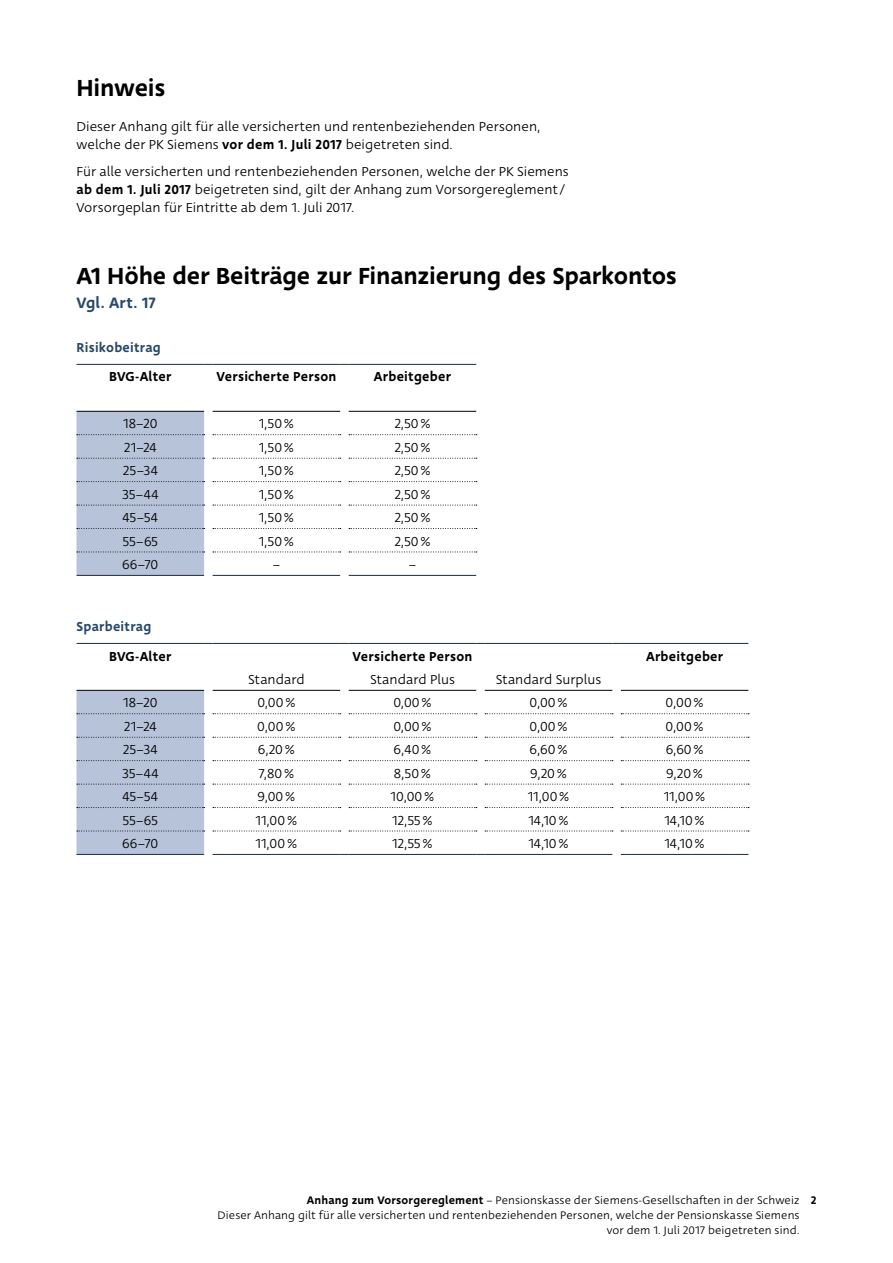
<style>
.page{position:relative;width:893px;height:1263px;background:#fff}
.page>*{position:absolute;margin:0;border:0;box-sizing:border-box;transform-origin:0 0}
.t1{font:500 25.5px "Deva Ideal";letter-spacing:-.01em;color:#000}
.t2{font:500 16.5px "Deva Ideal";letter-spacing:.005em;color:#274969}
.t3{font:14.25px/18px "Deva Ideal";letter-spacing:.005em;color:#000}
.t4{font:500 14.25px "Deva Ideal";letter-spacing:.02em;color:#000}
.t5{font:500 14.25px "Deva Ideal";letter-spacing:.02em;color:#274969}
.t6{font:12px "Deva Ideal";letter-spacing:.01em;color:#000}
.s1{font-weight:500}
</style>
<div class="page">
<hr style="left:213px;top:411px;width:127px;height:1px;background:#000">
<hr style="left:349px;top:411px;width:127px;height:1px;background:#000">
<svg style="left:213px;top:434px;width:128px;height:1px"></svg>
<svg style="left:349px;top:434px;width:128px;height:1px"></svg>
<svg style="left:213px;top:458px;width:128px;height:1px"></svg>
<svg style="left:349px;top:458px;width:128px;height:1px"></svg>
<svg style="left:213px;top:481px;width:128px;height:1px"></svg>
<svg style="left:349px;top:481px;width:128px;height:1px"></svg>
<svg style="left:213px;top:505px;width:128px;height:1px"></svg>
<svg style="left:349px;top:505px;width:128px;height:1px"></svg>
<svg style="left:213px;top:528px;width:128px;height:1px"></svg>
<svg style="left:349px;top:528px;width:128px;height:1px"></svg>
<svg style="left:213px;top:552px;width:128px;height:1px"></svg>
<svg style="left:349px;top:552px;width:128px;height:1px"></svg>
<hr style="left:77px;top:364px;width:127px;height:1px;background:#25364d">
<hr style="left:213px;top:364px;width:127px;height:1px;background:#25364d">
<hr style="left:349px;top:364px;width:127px;height:1px;background:#25364d">
<hr style="left:77px;top:575px;width:127px;height:1px;background:#25364d">
<hr style="left:213px;top:575px;width:127px;height:1px;background:#25364d">
<hr style="left:349px;top:575px;width:127px;height:1px;background:#25364d">
<div style="left:77px;top:411px;width:128px;height:164px;background:#b7c3d8"></div>
<hr style="left:213px;top:690px;width:127px;height:1px;background:#000">
<hr style="left:349px;top:690px;width:127px;height:1px;background:#000">
<hr style="left:485px;top:690px;width:127px;height:1px;background:#000">
<hr style="left:621px;top:690px;width:127px;height:1px;background:#000">
<svg style="left:213px;top:713px;width:128px;height:1px"></svg>
<svg style="left:349px;top:713px;width:128px;height:1px"></svg>
<svg style="left:485px;top:713px;width:128px;height:1px"></svg>
<svg style="left:621px;top:713px;width:128px;height:1px"></svg>
<svg style="left:213px;top:737px;width:128px;height:1px"></svg>
<svg style="left:349px;top:737px;width:128px;height:1px"></svg>
<svg style="left:485px;top:737px;width:128px;height:1px"></svg>
<svg style="left:621px;top:737px;width:128px;height:1px"></svg>
<svg style="left:213px;top:760px;width:128px;height:1px"></svg>
<svg style="left:349px;top:760px;width:128px;height:1px"></svg>
<svg style="left:485px;top:760px;width:128px;height:1px"></svg>
<svg style="left:621px;top:760px;width:128px;height:1px"></svg>
<svg style="left:213px;top:784px;width:128px;height:1px"></svg>
<svg style="left:349px;top:784px;width:128px;height:1px"></svg>
<svg style="left:485px;top:784px;width:128px;height:1px"></svg>
<svg style="left:621px;top:784px;width:128px;height:1px"></svg>
<svg style="left:213px;top:807px;width:128px;height:1px"></svg>
<svg style="left:349px;top:807px;width:128px;height:1px"></svg>
<svg style="left:485px;top:807px;width:128px;height:1px"></svg>
<svg style="left:621px;top:807px;width:128px;height:1px"></svg>
<svg style="left:213px;top:831px;width:128px;height:1px"></svg>
<svg style="left:349px;top:831px;width:128px;height:1px"></svg>
<svg style="left:485px;top:831px;width:128px;height:1px"></svg>
<svg style="left:621px;top:831px;width:128px;height:1px"></svg>
<hr style="left:77px;top:643px;width:127px;height:1px;background:#25364d">
<hr style="left:213px;top:643px;width:127px;height:1px;background:#25364d">
<hr style="left:349px;top:643px;width:127px;height:1px;background:#25364d">
<hr style="left:485px;top:643px;width:127px;height:1px;background:#25364d">
<hr style="left:621px;top:643px;width:127px;height:1px;background:#25364d">
<hr style="left:77px;top:854px;width:127px;height:1px;background:#25364d">
<hr style="left:213px;top:854px;width:127px;height:1px;background:#25364d">
<hr style="left:349px;top:854px;width:127px;height:1px;background:#25364d">
<hr style="left:485px;top:854px;width:127px;height:1px;background:#25364d">
<hr style="left:621px;top:854px;width:127px;height:1px;background:#25364d">
<div style="left:77px;top:690px;width:128px;height:164px;background:#b7c3d8"></div>
<h1 class="t1" style="left:77px;top:71px;width:90px">Hinweis</h1>
<p class="t3" style="left:77px;top:117px;width:465px">Dieser Anhang gilt für alle versicherten und rentenbeziehenden Personen, welche der PK Siemens <span class="s1">vor dem 1. Juli 2017</span> beigetreten sind.</p>
<p class="t3" style="left:77px;top:162px;width:494px">Für alle versicherten und rentenbeziehenden Personen, welche der PK Siemens <span class="s1">ab dem 1. Juli 2017</span> beigetreten sind, gilt der Anhang zum Vorsorgereglement/<br>Vorsorgeplan für Eintritte ab dem 1. Juli 2017.</p>
<h1 class="t1" style="left:77px;top:258px;width:602px">A1 Höhe der Beiträge zur Finanzierung des Sparkontos</h1>
<p class="t2" style="left:77px;top:291px;width:81px">Vgl. Art. 17</p>
<p class="t5" style="left:77px;top:338px;width:86px">Risikobeitrag</p>
<p class="t4" style="left:109px;top:367px;width:64px">BVG-Alter</p>
<p class="t4" style="left:216px;top:367px;width:121px">Versicherte Person</p>
<p class="t4" style="left:374px;top:367px;width:79px">Arbeitgeber</p>
<p class="t3" style="left:123px;top:415px;width:36px">18–20</p>
<p class="t3" style="left:259px;top:415px;width:37px">1,50%</p>
<p class="t3" style="left:394px;top:415px;width:38px">2,50%</p>
<p class="t3" style="left:124px;top:439px;width:34px">21–24</p>
<p class="t3" style="left:259px;top:439px;width:37px">1,50%</p>
<p class="t3" style="left:394px;top:439px;width:38px">2,50%</p>
<p class="t3" style="left:123px;top:462px;width:37px">25–34</p>
<p class="t3" style="left:259px;top:462px;width:37px">1,50%</p>
<p class="t3" style="left:394px;top:462px;width:38px">2,50%</p>
<p class="t3" style="left:122px;top:485px;width:38px">35–44</p>
<p class="t3" style="left:259px;top:485px;width:37px">1,50%</p>
<p class="t3" style="left:394px;top:485px;width:38px">2,50%</p>
<p class="t3" style="left:123px;top:509px;width:37px">45–54</p>
<p class="t3" style="left:259px;top:509px;width:37px">1,50%</p>
<p class="t3" style="left:394px;top:509px;width:38px">2,50%</p>
<p class="t3" style="left:123px;top:532px;width:37px">55–65</p>
<p class="t3" style="left:259px;top:532px;width:37px">1,50%</p>
<p class="t3" style="left:394px;top:532px;width:38px">2,50%</p>
<p class="t3" style="left:122px;top:556px;width:38px">66–70</p>
<p class="t3" style="left:273px;top:556px;width:9px">–</p>
<p class="t3" style="left:409px;top:556px;width:9px">–</p>
<p class="t5" style="left:77px;top:617px;width:76px">Sparbeitrag</p>
<p class="t4" style="left:109px;top:646px;width:64px">BVG-Alter</p>
<p class="t4" style="left:352px;top:646px;width:121px">Versicherte Person</p>
<p class="t4" style="left:646px;top:646px;width:79px">Arbeitgeber</p>
<p class="t3" style="left:248px;top:671px;width:58px">Standard</p>
<p class="t3" style="left:370px;top:671px;width:86px">Standard Plus</p>
<p class="t3" style="left:496px;top:671px;width:107px">Standard Surplus</p>
<p class="t3" style="left:123px;top:694px;width:36px">18–20</p>
<p class="t3" style="left:257px;top:694px;width:40px">0,00%</p>
<p class="t3" style="left:393px;top:694px;width:40px">0,00%</p>
<p class="t3" style="left:529px;top:694px;width:40px">0,00%</p>
<p class="t3" style="left:665px;top:694px;width:40px">0,00%</p>
<p class="t3" style="left:124px;top:718px;width:34px">21–24</p>
<p class="t3" style="left:257px;top:718px;width:40px">0,00%</p>
<p class="t3" style="left:393px;top:718px;width:40px">0,00%</p>
<p class="t3" style="left:529px;top:718px;width:40px">0,00%</p>
<p class="t3" style="left:665px;top:718px;width:40px">0,00%</p>
<p class="t3" style="left:123px;top:741px;width:37px">25–34</p>
<p class="t3" style="left:258px;top:741px;width:39px">6,20%</p>
<p class="t3" style="left:394px;top:741px;width:39px">6,40%</p>
<p class="t3" style="left:530px;top:741px;width:39px">6,60%</p>
<p class="t3" style="left:666px;top:741px;width:39px">6,60%</p>
<p class="t3" style="left:122px;top:764px;width:38px">35–44</p>
<p class="t3" style="left:259px;top:764px;width:37px">7,80%</p>
<p class="t3" style="left:394px;top:764px;width:39px">8,50%</p>
<p class="t3" style="left:530px;top:764px;width:38px">9,20%</p>
<p class="t3" style="left:666px;top:764px;width:38px">9,20%</p>
<p class="t3" style="left:122px;top:788px;width:37px">45–54</p>
<p class="t3" style="left:257px;top:788px;width:39px">9,00%</p>
<p class="t3" style="left:391px;top:788px;width:45px">10,00%</p>
<p class="t3" style="left:528px;top:788px;width:43px">11,00%</p>
<p class="t3" style="left:664px;top:788px;width:43px">11,00%</p>
<p class="t3" style="left:123px;top:811px;width:37px">55–65</p>
<p class="t3" style="left:256px;top:811px;width:43px">11,00%</p>
<p class="t3" style="left:392px;top:811px;width:42px">12,55%</p>
<p class="t3" style="left:528px;top:811px;width:42px">14,10%</p>
<p class="t3" style="left:664px;top:811px;width:42px">14,10%</p>
<p class="t3" style="left:122px;top:835px;width:38px">66–70</p>
<p class="t3" style="left:256px;top:835px;width:43px">11,00%</p>
<p class="t3" style="left:392px;top:835px;width:42px">12,55%</p>
<p class="t3" style="left:528px;top:835px;width:42px">14,10%</p>
<p class="t3" style="left:664px;top:835px;width:42px">14,10%</p>
<p class="t6" style="left:307px;top:1193px;width:511px"><span class="s1">Anhang zum Vorsorgereglement</span> – Pensionskasse der Siemens-Gesellschaften in der Schweiz <span class="s1">2</span></p>
<p class="t6" style="left:218px;top:1208px;width:583px">Dieser Anhang gilt für alle versicherten und rentenbeziehenden Personen, welche der Pensionskasse Siemens</p>
<p class="t6" style="left:607px;top:1223px;width:194px">vor dem 1. Juli 2017 beigetreten sind.</p>
</div>
